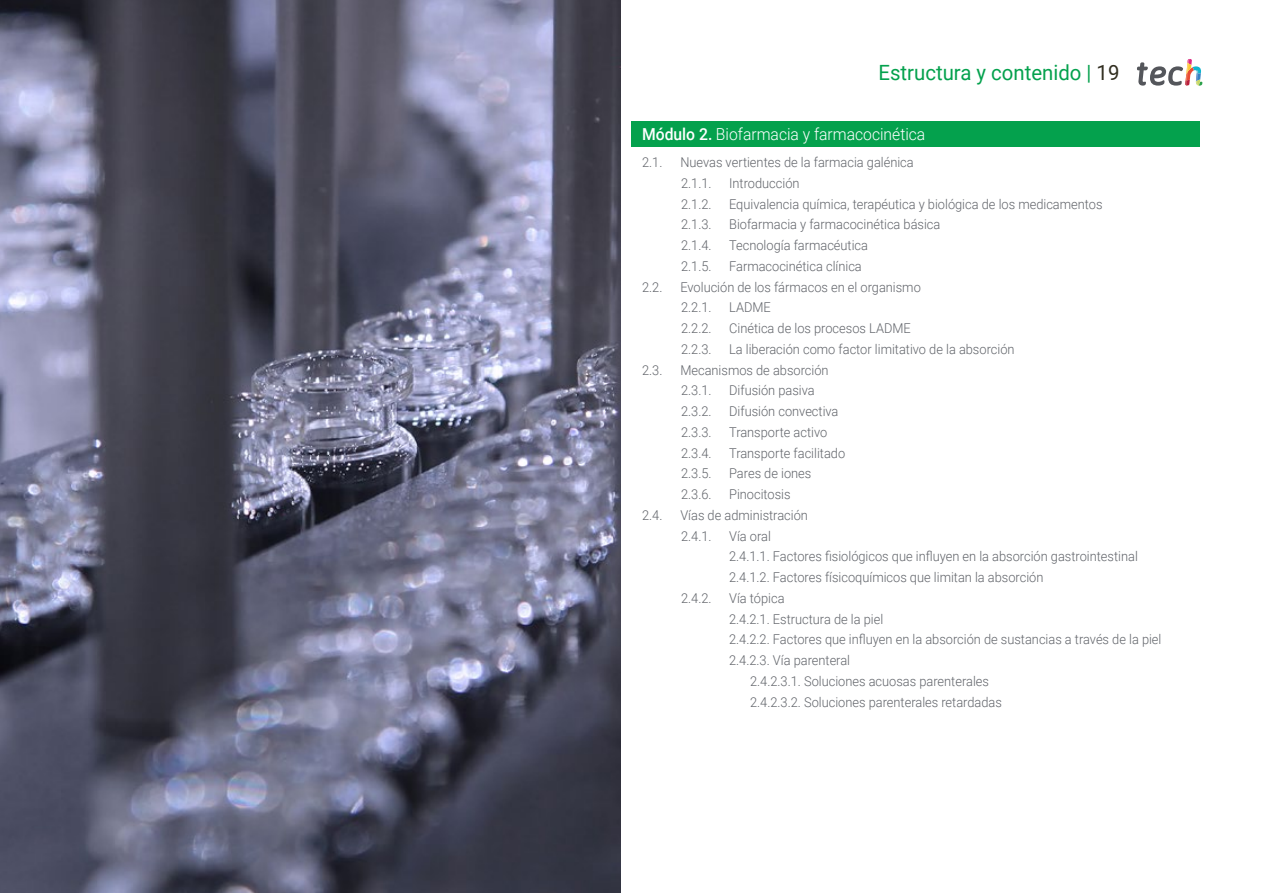
<style>
.page{position:relative;width:1263px;height:893px;background:#fff}
.page>*{position:absolute;margin:0;border:0;box-sizing:border-box;transform-origin:0 0}
.t1{font:21px "Roboto";color:#04a14d}
.t2{font:300 16.5px "Roboto";color:#fff;scale:.95 1}
.t3{font:300 13.5px/20.7px "Roboto";color:#61646a;scale:.95 1}
.s1{color:#312e20}
.s2{font-weight:500}
</style>
<div class="page">
<img style="left:0;top:0;width:621px;height:893px">
<svg style="left:1137px;top:59px;width:65px;height:27px"></svg>
<div style="left:631px;top:121px;width:568px;height:25px;background:#04a14d"></div>
<h1 class="t1" style="left:878px;top:57px;width:242px">Estructura y contenido | <span class="s1">19</span></h1>
<p class="t2" style="left:642px;top:123px;width:300px"><span class="s2">Módulo 2.</span> Biofarmacia y farmacocinética</p>
<p class="t3" style="left:642px;top:151px;width:23px">2.1.</p>
<p class="t3" style="left:680px;top:151px;width:247px">Nuevas vertientes de la farmacia galénica<br>2.1.1.</p>
<p class="t3" style="left:729px;top:172px;width:76px">Introducción</p>
<p class="t3" style="left:681px;top:193px;width:34px">2.1.2.</p>
<p class="t3" style="left:729px;top:193px;width:394px">Equivalencia química, terapéutica y biológica de los medicamentos</p>
<p class="t3" style="left:681px;top:214px;width:34px">2.1.3.</p>
<p class="t3" style="left:729px;top:214px;width:224px">Biofarmacia y farmacocinética básica</p>
<p class="t3" style="left:681px;top:234px;width:34px">2.1.4.</p>
<p class="t3" style="left:729px;top:234px;width:148px">Tecnología farmacéutica</p>
<p class="t3" style="left:681px;top:255px;width:34px">2.1.5.</p>
<p class="t3" style="left:729px;top:255px;width:141px">Farmacocinética clínica</p>
<p class="t3" style="left:642px;top:276px;width:23px">2.2.</p>
<p class="t3" style="left:680px;top:276px;width:255px">Evolución de los fármacos en el organismo<br>2.2.1.</p>
<p class="t3" style="left:729px;top:297px;width:45px">LADME</p>
<p class="t3" style="left:681px;top:317px;width:34px">2.2.2.</p>
<p class="t3" style="left:729px;top:317px;width:193px">Cinética de los procesos LADME</p>
<p class="t3" style="left:681px;top:338px;width:34px">2.2.3.</p>
<p class="t3" style="left:729px;top:338px;width:302px">La liberación como factor limitativo de la absorción</p>
<p class="t3" style="left:642px;top:359px;width:23px">2.3.</p>
<p class="t3" style="left:680px;top:359px;width:157px">Mecanismos de absorción<br>2.3.1.</p>
<p class="t3" style="left:729px;top:380px;width:92px">Difusión pasiva</p>
<p class="t3" style="left:681px;top:400px;width:34px">2.3.2.</p>
<p class="t3" style="left:729px;top:400px;width:117px">Difusión convectiva</p>
<p class="t3" style="left:681px;top:421px;width:34px">2.3.3.</p>
<p class="t3" style="left:729px;top:421px;width:105px">Transporte activo</p>
<p class="t3" style="left:681px;top:442px;width:34px">2.3.4.</p>
<p class="t3" style="left:729px;top:442px;width:124px">Transporte facilitado</p>
<p class="t3" style="left:681px;top:463px;width:34px">2.3.5.</p>
<p class="t3" style="left:729px;top:463px;width:88px">Pares de iones</p>
<p class="t3" style="left:681px;top:483px;width:34px">2.3.6.</p>
<p class="t3" style="left:729px;top:483px;width:66px">Pinocitosis</p>
<p class="t3" style="left:642px;top:504px;width:23px">2.4.</p>
<p class="t3" style="left:680px;top:504px;width:136px">Vías de administración<br>2.4.1.</p>
<p class="t3" style="left:729px;top:525px;width:432px">Vía oral<br>2.4.1.1. Factores fisiológicos que influyen en la absorción gastrointestinal<br>2.4.1.2. Factores físicoquímicos que limitan la absorción</p>
<p class="t3" style="left:681px;top:587px;width:34px">2.4.2.</p>
<p class="t3" style="left:729px;top:587px;width:60px">Vía tópica</p>
<p class="t3" style="left:729px;top:608px;width:164px">2.4.2.1. Estructura de la piel</p>
<p class="t3" style="left:729px;top:629px;width:457px">2.4.2.2. Factores que influyen en la absorción de sustancias a través de la piel</p>
<p class="t3" style="left:729px;top:649px;width:129px">2.4.2.3. Vía parenteral</p>
<p class="t3" style="left:750px;top:670px;width:253px">2.4.2.3.1. Soluciones acuosas parenterales</p>
<p class="t3" style="left:750px;top:691px;width:267px">2.4.2.3.2. Soluciones parenterales retardadas</p>
</div>
